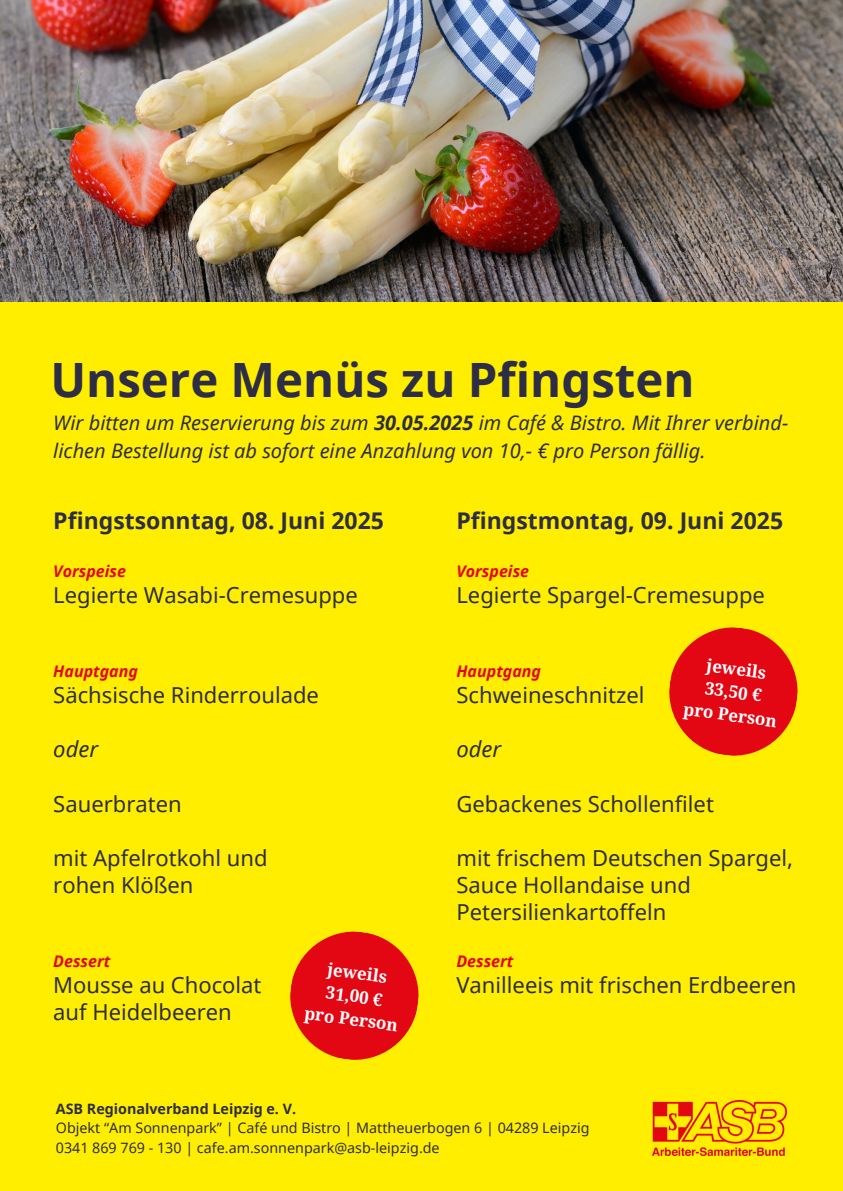
<style>
.page{position:relative;width:843px;height:1191px;background:#fff}
.page>*{position:absolute;margin:0;border:0;box-sizing:border-box;transform-origin:0 0}
.t1{font:700 47.3px "Noto Sans";color:#2d2d46}
.t2{font:700 23px "Noto Sans";color:#2d2d46}
.t3{font:22px/27px "Noto Sans";color:#2d2d46}
.t4{font:italic 22px "Noto Sans";color:#2d2d46}
.t5{font:italic 20px/27.7px "Noto Sans";color:#2d2d46}
.t6{font:700 17px/23.2px "Noto Serif";color:#fff;text-align:center}
.t7{font:italic 700 16px "Noto Sans";color:#e30613}
.t8{font:14.3px "Noto Sans";color:#2d2d46}
.t9{font:700 14.3px "Noto Sans";color:#2d2d46}
.s1{font-weight:700}
</style>
<div class="page">
<div style="left:0;top:0;width:842px;height:1190px;background:#fe0"></div>
<img style="left:0;top:0;width:841px;height:301px">
<img style="left:652px;top:1100px;width:134px;height:55px">
<svg style="left:290px;top:931px;width:129px;height:129px"></svg>
<svg style="left:669px;top:627px;width:129px;height:129px"></svg>
<h3 class="t1" style="left:50px;top:347px;width:645px">Unsere Menüs zu Pfingsten</h3>
<h3 class="t5" style="left:53px;top:408px;width:736px">Wir bitten um Reservierung bis zum <span class="s1">30.05.2025</span> im Café &amp; Bistro. Mit Ihrer verbind&shy;lichen Bestellung ist ab sofort eine Anzahlung von 10,- € pro Person fällig.</h3>
<h2 class="t2" style="left:53px;top:504px;width:332px">Pfingstsonntag, 08. Juni 2025</h2>
<h3 class="t7" style="left:53px;top:559px;width:74px">Vorspeise</h3>
<h3 class="t3" style="left:53px;top:581px;width:306px">Legierte Wasabi-Cremesuppe</h3>
<h3 class="t7" style="left:53px;top:660px;width:86px">Hauptgang</h3>
<h3 class="t3" style="left:53px;top:681px;width:267px">Sächsische Rinderroulade</h3>
<h3 class="t4" style="left:53px;top:734px;width:46px">oder</h3>
<h3 class="t3" style="left:53px;top:789px;width:130px">Sauerbraten</h3>
<h3 class="t3" style="left:53px;top:843px;width:216px">mit Apfelrotkohl und rohen Klößen</h3>
<h3 class="t7" style="left:53px;top:949px;width:59px">Dessert</h3>
<h3 class="t3" style="left:53px;top:970px;width:210px">Mousse au Chocolat auf Heidelbeeren</h3>
<h4 class="t6" style="left:313px;top:954px;width:96px;rotate:8deg">jeweils<br>31,00 €<br>pro Person</h4>
<h3 class="t2" style="left:456px;top:504px;width:328px">Pfingstmontag, 09. Juni 2025</h3>
<h3 class="t7" style="left:456px;top:559px;width:74px">Vorspeise</h3>
<h3 class="t3" style="left:456px;top:581px;width:310px">Legierte Spargel-Cremesuppe</h3>
<p class="t6" style="left:691px;top:650px;width:96px;rotate:8deg">jeweils<br>33,50 €<br>pro Person</p>
<h3 class="t7" style="left:456px;top:660px;width:86px">Hauptgang</h3>
<h3 class="t3" style="left:456px;top:681px;width:189px">Schweineschnitzel</h3>
<h5 class="t4" style="left:456px;top:734px;width:46px">oder</h5>
<p class="t3" style="left:456px;top:789px;width:259px">Gebackenes Schollenfilet</p>
<p class="t3" style="left:456px;top:843px;width:338px">mit frischem Deutschen Spargel,<br>Sauce Hollandaise und<br>Petersilienkartoffeln</p>
<p class="t7" style="left:456px;top:949px;width:59px">Dessert</p>
<p class="t3" style="left:456px;top:970px;width:341px">Vanilleeis mit frischen Erdbeeren</p>
<h5 class="t9" style="left:56px;top:1098px;width:242px">ASB Regionalverband Leipzig e. V.</h5>
<h2 class="t8" style="left:56px;top:1117px;width:535px">Objekt “Am Sonnenpark” | Café und Bistro | Mattheuerbogen 6 | 04289 Leipzig</h2>
<h3 class="t8" style="left:56px;top:1137px;width:385px">0341 869 769 - 130 | cafe.am.sonnenpark@asb-leipzig.de</h3>
</div>
